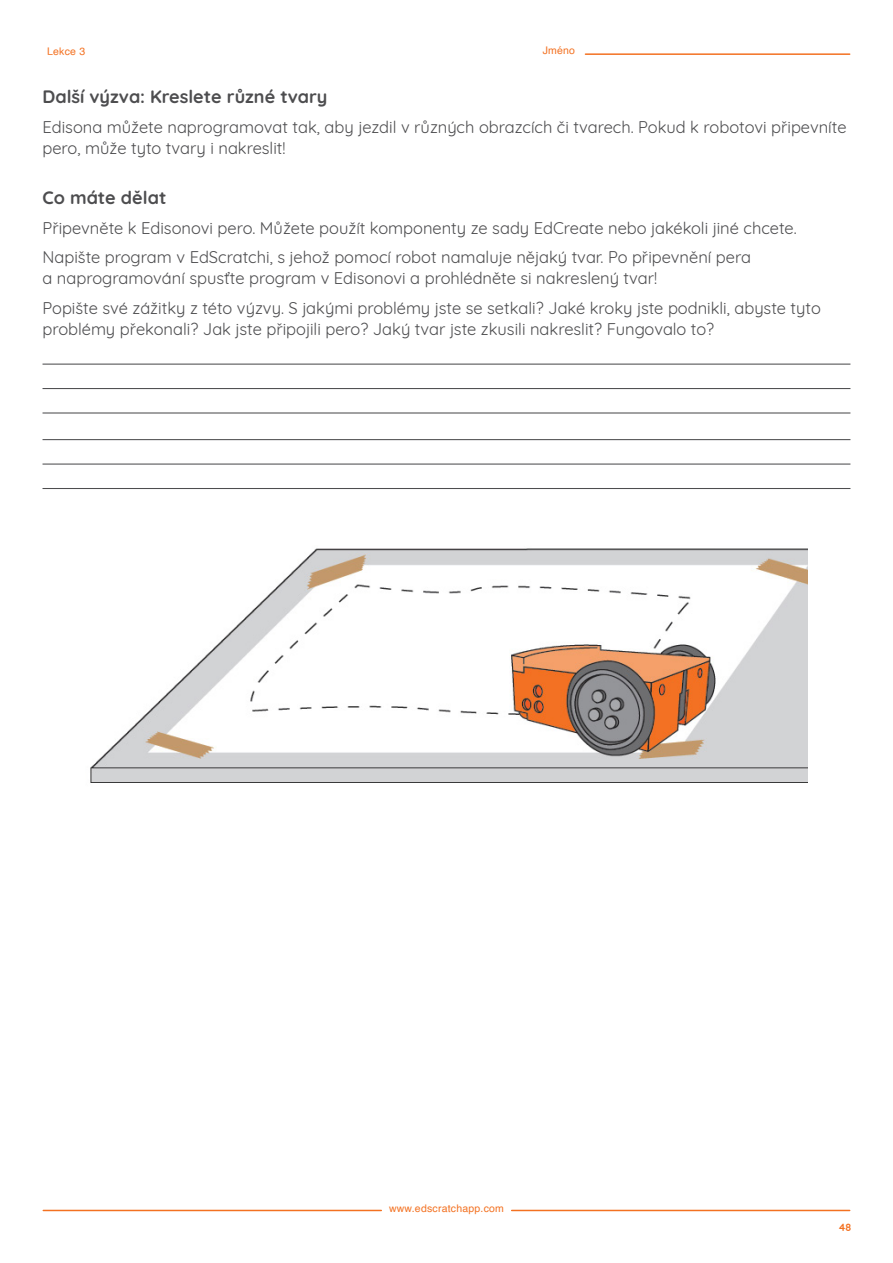
<style>
.page{position:relative;width:893px;height:1263px;background:#fff}
.page>*{position:absolute;margin:0;border:0;box-sizing:border-box;transform-origin:0 0}
.t1{font:700 18px "Quicksand";color:#4d4d4f}
.t2{font:16.5px/29.5px "Quicksand";color:#4d4d4f}
.t3{font:10.5px "Helvetica";letter-spacing:.02em;color:#f37121}
.t4{font:700 10.5px "Quicksand";color:#f37121}
</style>
<div class="page">
<hr style="left:585px;top:53px;width:265px;height:2px;background:#f37121">
<hr style="left:43px;top:1210px;width:338px;height:1px;background:#f37121">
<hr style="left:512px;top:1210px;width:338px;height:1px;background:#f37121">
<hr style="left:43px;top:439px;width:807px;height:1px;background:#4d4d4f">
<hr style="left:43px;top:463px;width:807px;height:2px;background:#4d4d4f">
<hr style="left:43px;top:488px;width:807px;height:1px;background:#4d4d4f">
<hr style="left:43px;top:364px;width:807px;height:1px;background:#4d4d4f">
<hr style="left:43px;top:388px;width:807px;height:1px;background:#4d4d4f">
<hr style="left:43px;top:412px;width:807px;height:1px;background:#4d4d4f">
<img style="left:90px;top:548px;width:717px;height:235px">
<p class="t3" style="left:543px;top:42px;width:34px">Jméno</p>
<p class="t3" style="left:47px;top:43px;width:40px">Lekce 3</p>
<p class="t1" style="left:43px;top:82px;width:286px">Další výzva: Kreslete různé tvary</p>
<p class="t2" style="left:43px;top:114px;width:805px;line-height:21px">Edisona můžete naprogramovat tak, aby jezdil v různých obrazcích či tvarech. Pokud k robotovi připevníte pero, může tyto tvary i nakreslit!</p>
<p class="t1" style="left:43px;top:183px;width:125px">Co máte dělat</p>
<p class="t2" style="left:43px;top:211px;width:756px">Připevněte k Edisonovi pero. Můžete použít komponenty ze sady EdCreate nebo jakékoli jiné chcete.<br>Napište program v EdScratchi, s jehož pomocí robot namaluje nějaký tvar. Po připevnění pera</p>
<p class="t2" style="left:43px;top:262px;width:780px">a naprogramování spusťte program v Edisonovi a prohlédněte si nakreslený tvar!<br>Popište své zážitky z této výzvy. S jakými problémy jste se setkali? Jaké kroky jste podnikli, abyste tyto</p>
<p class="t2" style="left:43px;top:312px;width:673px">problémy překonali? Jak jste připojili pero? Jaký tvar jste zkusili nakreslit? Fungovalo to?</p>
<p class="t3" style="left:389px;top:1200px;width:116px">www.edscratchapp.com</p>
<p class="t4" style="left:839px;top:1218px;width:14px">48</p>
</div>
